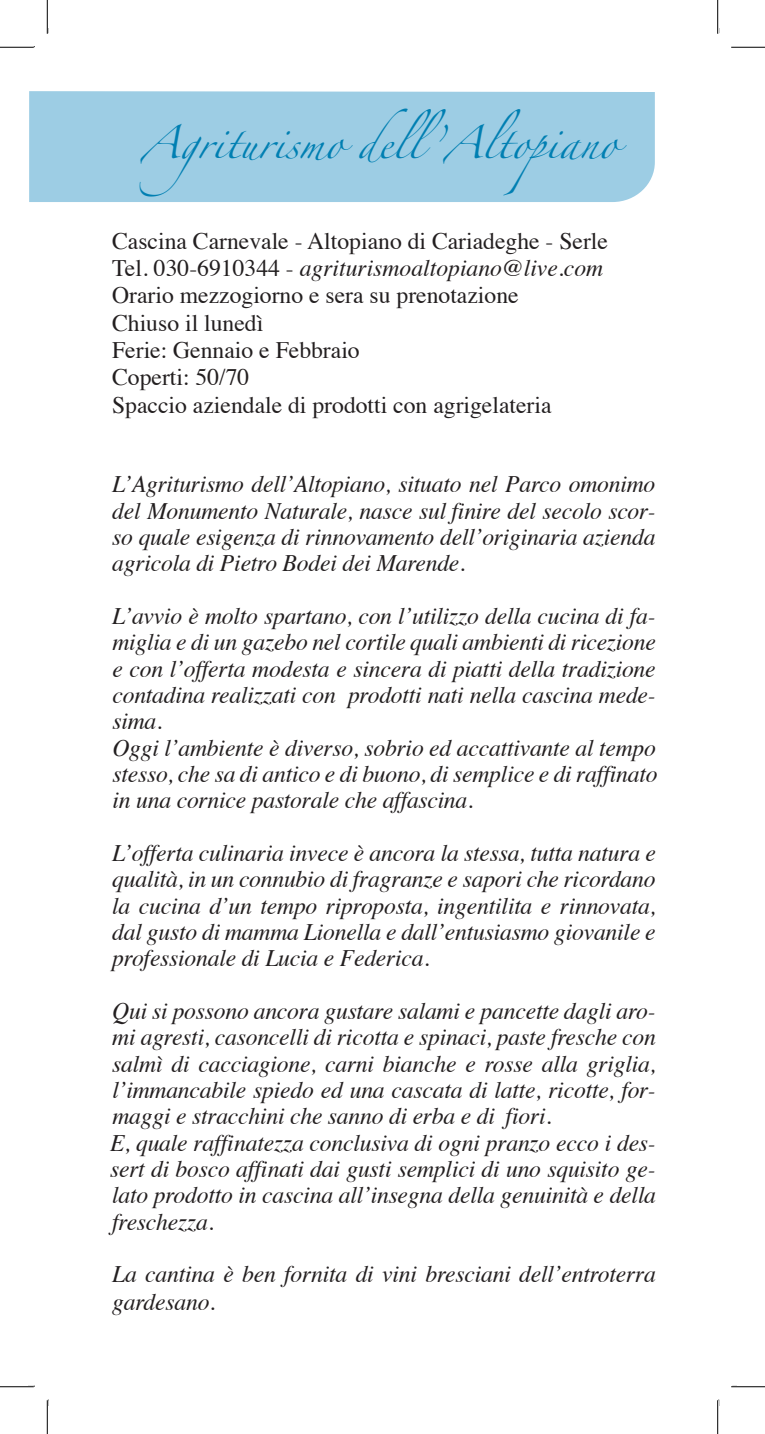
<style>
.page{position:relative;width:765px;height:1434px;background:#fff}
.page>*{position:absolute;margin:0;border:0;box-sizing:border-box;transform-origin:0 0}
.t1{font:29.25px "Zapfino";color:#007fb2}
.t2{font:italic 23.62px/26.3px "Times";letter-spacing:-.01em;color:#231f20}
.t3{font:23.62px/27.4px "Times";color:#231f20}
.s1{font-style:italic}
</style>
<div class="page">
<div style="left:29px;top:91px;width:625px;height:111px;background:#9dcde4"></div>
<hr style="left:0;top:47px;width:34px;height:1px;background:#000">
<hr style="left:730px;top:47px;width:34px;height:1px;background:#000">
<hr style="left:0;top:1386px;width:34px;height:1px;background:#000">
<hr style="left:730px;top:1386px;width:34px;height:1px;background:#000">
<hr style="left:47px;top:0;width:1px;height:34px;background:#000">
<hr style="left:47px;top:1400px;width:1px;height:34px;background:#000">
<hr style="left:717px;top:0;width:1px;height:34px;background:#000">
<hr style="left:717px;top:1400px;width:1px;height:34px;background:#000">
<p class="t1" style="left:141px;top:131px;width:477px">Agriturismo del’Altopiano</p>
<p class="t1" style="left:407px;top:131px;width:40px">l</p>
<p class="t3" style="left:112px;top:225px;width:497px">Cascina Carnevale - Altopiano di Cariadeghe - Serle Tel. 030-6910344 - <span class="s1">agriturismoaltopiano@live.com </span>Orario mezzogiorno e sera su prenotazione<br>Chiuso il lunedì<br>Ferie: Gennaio e Febbraio<br>Coperti: 50/70<br>Spaccio aziendale di prodotti con agrigelateria</p>
<p class="t2" style="left:112px;top:470px;width:544px;text-align:justify">L’Agriturismo dell’Altopiano, situato nel Parco omonimo del Monumento Naturale, nasce sul finire del secolo scor&shy;so quale esigenza di rinnovamento dell’originaria azienda agricola di Pietro Bodei dei Marende.</p>
<p class="t2" style="left:112px;top:602px;width:546px">L’avvio è molto spartano, con l’utilizzo della cucina di fa&shy;miglia e di un gazebo nel cortile quali ambienti di ricezione e con l’offerta modesta e sincera di piatti della tradizione contadina realizzati con prodotti nati nella cascina mede&shy;sima.<br>Oggi l’ambiente è diverso, sobrio ed accattivante al tempo stesso, che sa di antico e di buono, di semplice e di raffinato in una cornice pastorale che affascina.</p>
<p class="t2" style="left:112px;top:839px;width:545px;text-align:justify">L’offerta culinaria invece è ancora la stessa, tutta natura e qualità, in un connubio di fragranze e sapori che ricordano la cucina d’un tempo riproposta, ingentilita e rinnovata, dal gusto di mamma Lionella e dall’entusiasmo giovanile e professionale di Lucia e Federica.</p>
<p class="t2" style="left:110px;top:996px;width:547px">Qui si possono ancora gustare salami e pancette dagli aro&shy;mi agresti, casoncelli di ricotta e spinaci, paste fresche con salmì di cacciagione, carni bianche e rosse alla griglia, l’immancabile spiedo ed una cascata di latte, ricotte, for&shy;maggi e stracchini che sanno di erba e di fiori.<br>E, quale raffinatezza conclusiva di ogni pranzo ecco i des&shy;sert di bosco affinati dai gusti semplici di uno squisito ge&shy;lato prodotto in cascina all’insegna della genuinità e della freschezza.</p>
<p class="t2" style="left:112px;top:1259px;width:545px;line-height:27.2px">La cantina è ben fornita di vini bresciani dell’entroterra gardesano.</p>
</div>
